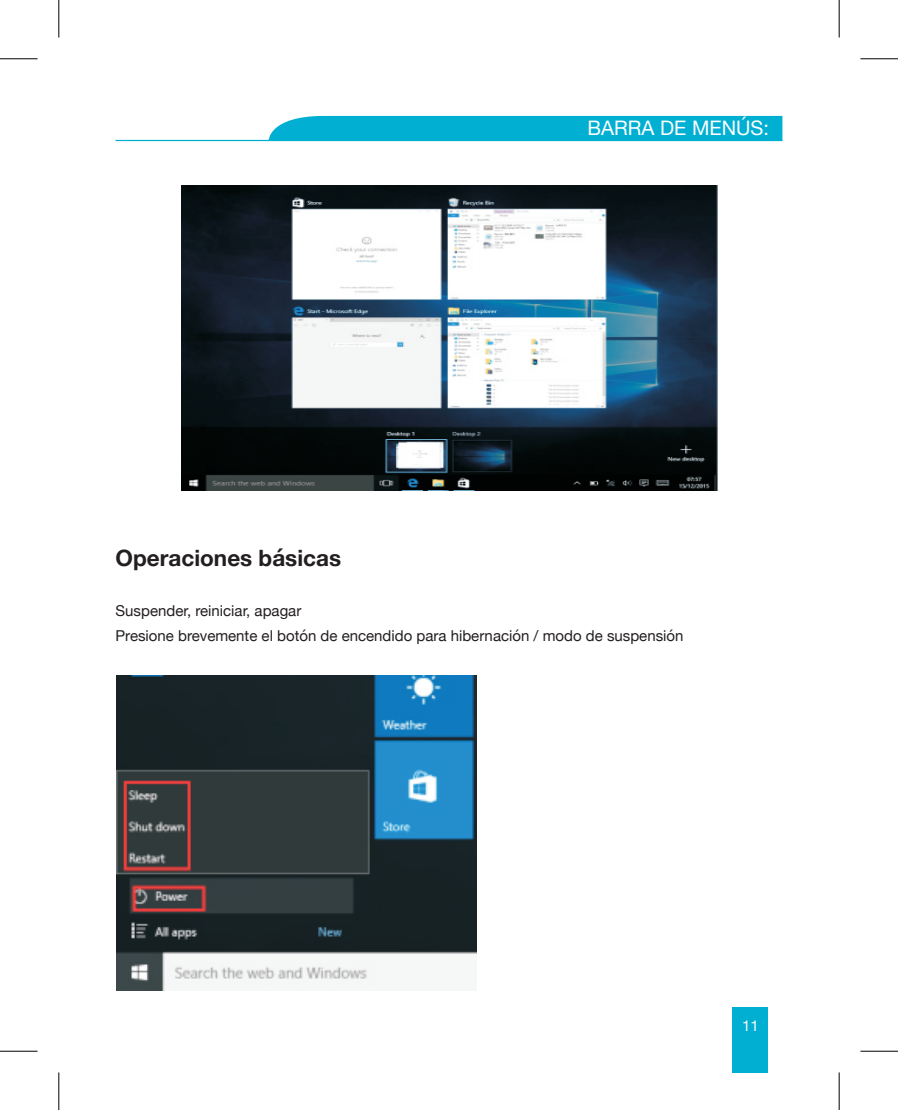
<style>
.page{position:relative;width:898px;height:1110px;background:#fff}
.page>*{position:absolute;margin:0;border:0;box-sizing:border-box;transform-origin:0 0}
.t1{font:700 22.5px "Helvetica Neue";color:#231f20}
.t2{font:20px "Helvetica Neue";color:#fff}
.t3{font:15px "Helvetica Neue";color:#231f20}
.t4{font:15px "Helvetica Neue";color:#fff}
</style>
<div class="page">
<div style="left:732px;top:1007px;width:35px;height:65px;background:#00afd2"></div>
<div style="left:268px;top:116px;width:514px;height:24px;background:#00afd2"></div>
<hr style="left:115px;top:140px;width:667px;height:1px;background:#00afd2">
<img style="left:181px;top:186px;width:536px;height:304px">
<img style="left:116px;top:676px;width:360px;height:314px">
<hr style="left:0;top:58px;width:38px;height:1px;background:#000">
<hr style="left:860px;top:58px;width:37px;height:1px;background:#000">
<hr style="left:0;top:1050px;width:38px;height:1px;background:#000">
<hr style="left:860px;top:1050px;width:37px;height:1px;background:#000">
<hr style="left:58px;top:0;width:1px;height:37px;background:#000">
<hr style="left:58px;top:1072px;width:1px;height:38px;background:#000">
<hr style="left:838px;top:0;width:1px;height:37px;background:#000">
<hr style="left:838px;top:1072px;width:1px;height:38px;background:#000">
<p class="t2" style="left:587px;top:113px;width:183px">BARRA DE MENÚS:</p>
<p class="t1" style="left:115px;top:540px;width:227px">Operaciones básicas</p>
<p class="t3" style="left:115px;top:599px;width:187px">Suspender, reiniciar, apagar</p>
<p class="t3" style="left:115px;top:624px;width:569px">Presione brevemente el botón de encendido para hibernación / modo de suspensión</p>
<p class="t4" style="left:741px;top:1015px;width:18px">11</p>
</div>
